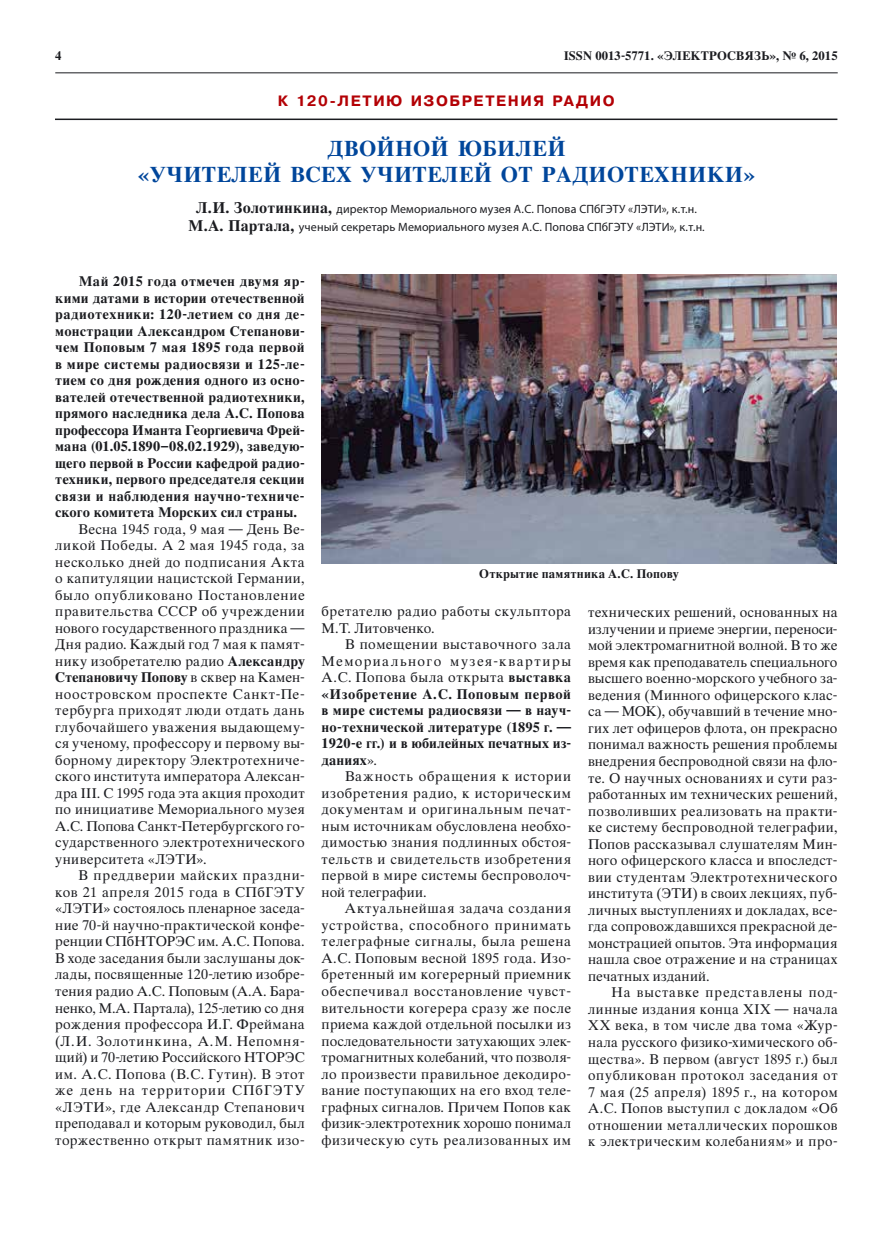
<style>
.page{position:relative;width:893px;height:1234px;background:#fff}
.page>*{position:absolute;margin:0;border:0;box-sizing:border-box;transform-origin:0 0}
.t1{font:700 21px/25.5px "Thames C";letter-spacing:.01em;color:#00469b;text-align:center}
.t2{font:700 15px "Pragmatica C";letter-spacing:.1em;color:#b30005}
.t3{font:13.5px/16.5px "Thames C";letter-spacing:.03em;color:#1b1c20;text-align:justify}
.t4{font:700 13.5px/16.5px "Thames C";letter-spacing:.015em;color:#1b1c20;text-align:justify}
.t5{font:12px/18px "Myriad Pro";letter-spacing:.01em;color:#1b1c20;text-align:center}
.t6{font:700 12px "Thames C";color:#1b1c20}
.t7{font:700 12px "Thames C";letter-spacing:.02em;color:#1b1c20}
.s1{font-family:"Thames C";font-weight:700;font-size:15px}
.s2{font-weight:700}
.s3{font-weight:400}
</style>
<div class="page">
<hr style="left:55px;top:72px;width:783px;height:1px;background:#1b1c20">
<img style="left:322px;top:274px;width:514px;height:289px">
<hr style="left:55px;top:118px;width:782px;height:2px;background:#1b1c20">
<p class="t6" style="left:55px;top:48px;width:8px">4</p>
<p class="t6" style="left:564px;top:48px;width:275px">ISSN 0013-5771. «ЭЛЕКТРОСВЯЗЬ», № 6, 2015</p>
<p class="t2" style="left:278px;top:92px;width:338px">К 120-ЛЕТИЮ ИЗОБРЕТЕНИЯ РАДИО</p>
<h1 class="t1" style="left:138px;top:136px;width:619px">ДВОЙНОЙ ЮБИЛЕЙ<br>«УЧИТЕЛЕЙ ВСЕХ УЧИТЕЛЕЙ ОТ РАДИОТЕХНИКИ»</h1>
<p class="t5" style="left:188px;top:199px;width:518px"><span class="s1">Л.И. Золотинкина,</span> директор Мемориального музея А.С. Попова СПбГЭТУ «ЛЭТИ», к.т.н.<br><span class="s1">М.А. Партала,</span> ученый секретарь Мемориального музея А.С. Попова СПбГЭТУ «ЛЭТИ», к.т.н.</p>
<p class="t4" style="left:55px;top:273px;width:251px;text-indent:23px">Май 2015 года отмечен двумя яр&shy;кими датами в истории отечественной радиотехники: 120-летием со дня де&shy;монстрации Александром Степанови&shy;чем Поповым 7 мая 1895 года первой в мире системы радиосвязи и 125-ле&shy;тием со дня рождения одного из осно&shy;вателей отечественной радиотехники, прямого наследника дела А.С. Попова профессора Иманта Георгиевича Фрей&shy;мана (01.05.1890–08.02.1929), заведую&shy;щего первой в России кафедрой радио&shy;техники, первого председателя секции связи и наблюдения научно-техниче&shy;ского комитета Морских сил страны.</p>
<p class="t3" style="left:55px;top:521px;width:251px;text-indent:23px">Весна 1945 года, 9 мая — День Ве&shy;ликой Победы. А 2 мая 1945 года, за несколько дней до подписания Акта о капитуляции нацистской Германии, было опубликовано Постановление правительства СССР об учреждении нового государственного праздника — Дня радио. Каждый год 7 мая к памят&shy;нику изобретателю радио <span class="s2">Александру Степановичу Попову</span> в сквер на Камен&shy;ноостровском проспекте Санкт-Пе&shy;тербурга приходят люди отдать дань глубочайшего уважения выдающему&shy;ся ученому, профессору и первому вы&shy;борному директору Электротехниче&shy;ского института императора Алексан&shy;дра III. С 1995 года эта акция проходит по инициативе Мемориального музея А.С. Попова Санкт-Петербургского го&shy;сударственного электротехнического университета «ЛЭТИ».</p>
<p class="t3" style="left:55px;top:867px;width:251px;text-indent:23px">В преддверии майских праздни&shy;ков 21 апреля 2015 года в СПбГЭТУ «ЛЭТИ» состоялось пленарное заседа&shy;ние 70-й научно-практической конфе&shy;ренции СПбНТОРЭС им. А.С. Попова.<br>В ходе заседания были заслушаны док&shy;лады, посвященные 120-летию изобре&shy;тения радио А.С. Поповым (А.А. Бара&shy;ненко, М.А. Партала), 125-летию со дня рождения профессора И.Г. Фреймана (Л.И. Золотинкина, А.М. Непомня&shy;щий) и 70-летию Российского НТОРЭС им. А.С. Попова (В.С. Гутин). В этот же день на территории СПбГЭТУ «ЛЭТИ», где Александр Степанович преподавал и которым руководил, был торжественно открыт памятник изо-</p>
<p class="t7" style="left:479px;top:566px;width:201px">Открытие памятника А.С. Попову</p>
<p class="t3" style="left:322px;top:603px;width:251px">бретателю радио работы скульптора<br>М.Т. Литовченко.</p>
<p class="t4" style="left:322px;top:636px;width:251px;text-indent:23px"><span class="s3">В помещении выставочного зала Мемориального музея-квартиры А.С. Попова была открыта</span> выставка «Изобретение А.С. Поповым первой в мире системы радиосвязи — в науч&shy;но-технической литературе (1895 г. — 1920-е гг.) и в юбилейных печатных из&shy;даниях<span class="s3">».</span></p>
<p class="t3" style="left:322px;top:768px;width:251px;text-indent:23px">Важность обращения к истории изобретения радио, к историческим документам и оригинальным печат&shy;ным источникам обусловлена необхо&shy;димостью знания подлинных обстоя&shy;тельств и свидетельств изобретения первой в мире системы беспроволоч&shy;ной телеграфии.</p>
<p class="t3" style="left:322px;top:900px;width:251px;text-indent:23px">Актуальнейшая задача создания устройства, способного принимать телеграфные сигналы, была решена А.С. Поповым весной 1895 года. Изо&shy;бретенный им когерерный приемник обеспечивал восстановление чувст&shy;вительности когерера сразу же после приема каждой отдельной посылки из последовательности затухающих элек&shy;тромагнитных колебаний, что позволя&shy;ло произвести правильное декодиро&shy;вание поступающих на его вход теле&shy;графных сигналов. Причем Попов как физик-электротехник хорошо понимал физическую суть реализованных им</p>
<p class="t3" style="left:588px;top:604px;width:251px">технических решений, основанных на излучении и приеме энергии, переноси&shy;мой электромагнитной волной. В то же время как преподаватель специального высшего военно-морского учебного за&shy;ведения (Минного офицерского клас&shy;са — МОК), обучавший в течение мно&shy;гих лет офицеров флота, он прекрасно понимал важность решения проблемы внедрения беспроводной связи на фло&shy;те. О научных основаниях и сути раз&shy;работанных им технических решений, позволивших реализовать на практи&shy;ке систему беспроводной телеграфии, Попов рассказывал слушателям Мин&shy;ного офицерского класса и впоследст&shy;вии студентам Электротехнического института (ЭТИ) в своих лекциях, пуб&shy;личных выступлениях и докладах, все&shy;гда сопровождавшихся прекрасной де&shy;монстрацией опытов. Эта информация нашла свое отражение и на страницах печатных изданий.</p>
<p class="t3" style="left:588px;top:984px;width:251px;text-indent:23px">На выставке представлены под&shy;линные издания конца XIX — начала XX века, в том числе два тома «Жур&shy;нала русского физико-химического об&shy;щества». В первом (август 1895 г.) был опубликован протокол заседания от 7 мая (25 апреля) 1895 г., на котором А.С. Попов выступил с докладом «Об отношении металлических порошков к электрическим колебаниям» и про-</p>
</div>
